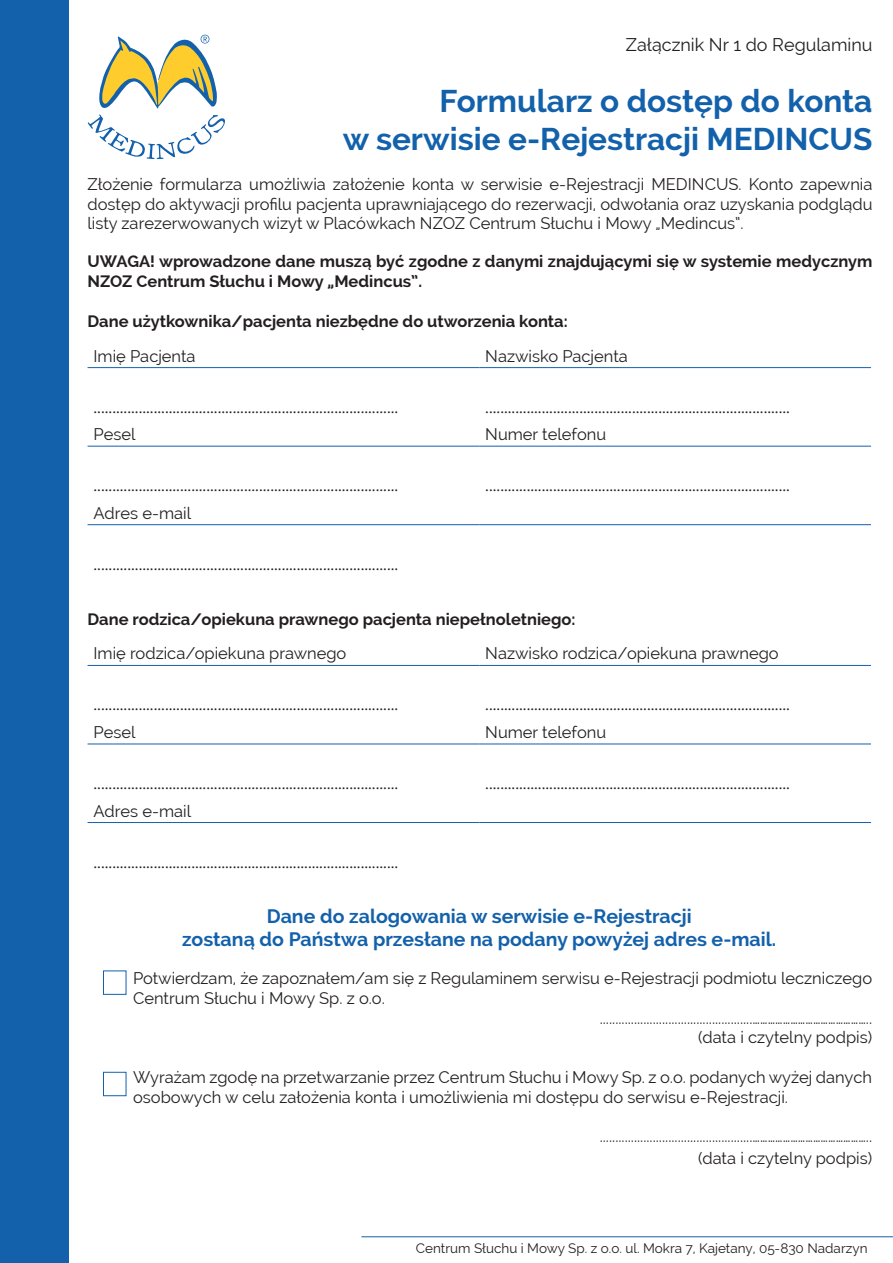
<style>
.page{position:relative;width:893px;height:1263px;background:#fff}
.page>*{position:absolute;margin:0;border:0;box-sizing:border-box;transform-origin:0 0}
.t1{font:700 31.5px/37.8px "Raleway";color:#1361ab;text-align:right}
.t2{font:700 19.5px/23.4px "Raleway";color:#1361ab;text-align:center}
.t3{font:18px "Raleway";color:#231f20}
.t4{font:16.5px/19.8px "Raleway";color:#231f20;text-align:justify}
.t5{font:16.5px "Minion Pro";color:#231f20}
.t6{font:700 16.5px/19.8px "Raleway";color:#231f20}
.t7{font:13.5px "Raleway";color:#231f20}
</style>
<div class="page">
<svg style="left:88px;top:35px;width:137px;height:124px"></svg>
<hr style="left:88px;top:367px;width:391px;height:1px;background:#1361ab">
<hr style="left:479px;top:367px;width:392px;height:1px;background:#1361ab">
<hr style="left:88px;top:446px;width:391px;height:1px;background:#1361ab">
<hr style="left:479px;top:446px;width:392px;height:1px;background:#1361ab">
<hr style="left:88px;top:524px;width:391px;height:1px;background:#1361ab">
<hr style="left:479px;top:524px;width:392px;height:1px;background:#1361ab">
<hr style="left:88px;top:665px;width:391px;height:1px;background:#1361ab">
<hr style="left:479px;top:665px;width:392px;height:1px;background:#1361ab">
<hr style="left:88px;top:744px;width:391px;height:1px;background:#1361ab">
<hr style="left:479px;top:744px;width:392px;height:1px;background:#1361ab">
<hr style="left:88px;top:822px;width:391px;height:1px;background:#1361ab">
<hr style="left:479px;top:822px;width:392px;height:1px;background:#1361ab">
<div style="left:103px;top:970px;width:23px;height:25px;border:1px solid #1361ab"></div>
<div style="left:103px;top:1072px;width:23px;height:24px;border:1px solid #1361ab"></div>
<div style="left:0;top:0;width:68px;height:1263px;background:#1361ab"></div>
<hr style="left:361px;top:1236px;width:532px;height:1px;background:#1361ab">
<p class="t3" style="left:626px;top:34px;width:248px">Załącznik Nr 1 do Regulaminu</p>
<h1 class="t1" style="left:343px;top:83px;width:531px">Formularz o dostęp do konta<br>w serwisie e-Rejestracji MEDINCUS</h1>
<p class="t4" style="left:88px;top:174px;width:786px">Złożenie formularza umożliwia założenie konta w serwisie e-Rejestracji MEDINCUS. Konto zapewnia dostęp do aktywacji profilu pacjenta uprawniającego do rezerwacji, odwołania oraz uzyskania podglądu listy zarezerwowanych wizyt w Placówkach NZOZ Centrum Słuchu i Mowy „Medincus”.</p>
<p class="t6" style="left:88px;top:252px;width:786px">UWAGA! wprowadzone dane muszą być zgodne z danymi znajdującymi się w systemie medycznym<br>NZOZ Centrum Słuchu i Mowy „Medincus”.</p>
<p class="t6" style="left:88px;top:311px;width:482px">Dane użytkownika/pacjenta niezbędne do utworzenia konta:</p>
<p class="t4" style="left:94px;top:346px;width:104px">Imię Pacjenta</p>
<p class="t4" style="left:485px;top:346px;width:144px">Nazwisko Pacjenta</p>
<p class="t5" style="left:94px;top:396px;width:306px">.................................................................................</p>
<p class="t5" style="left:485px;top:396px;width:306px">.................................................................................</p>
<p class="t4" style="left:94px;top:424px;width:44px">Pesel</p>
<p class="t4" style="left:485px;top:424px;width:122px">Numer telefonu</p>
<p class="t5" style="left:94px;top:475px;width:306px">.................................................................................</p>
<p class="t5" style="left:485px;top:475px;width:306px">.................................................................................</p>
<p class="t4" style="left:94px;top:503px;width:99px">Adres e-mail</p>
<p class="t5" style="left:94px;top:553px;width:306px">.................................................................................</p>
<p class="t6" style="left:88px;top:609px;width:490px">Dane rodzica/opiekuna prawnego pacjenta niepełnoletniego:</p>
<p class="t4" style="left:94px;top:644px;width:254px">Imię rodzica/opiekuna prawnego</p>
<p class="t4" style="left:485px;top:644px;width:295px">Nazwisko rodzica/opiekuna prawnego</p>
<p class="t5" style="left:94px;top:694px;width:306px">.................................................................................</p>
<p class="t5" style="left:485px;top:694px;width:306px">.................................................................................</p>
<p class="t4" style="left:94px;top:722px;width:44px">Pesel</p>
<p class="t4" style="left:485px;top:722px;width:122px">Numer telefonu</p>
<p class="t5" style="left:94px;top:773px;width:306px">.................................................................................</p>
<p class="t5" style="left:485px;top:773px;width:306px">.................................................................................</p>
<p class="t4" style="left:94px;top:801px;width:99px">Adres e-mail</p>
<p class="t5" style="left:94px;top:851px;width:306px">.................................................................................</p>
<p class="t2" style="left:182px;top:904px;width:596px">Dane do zalogowania w serwisie e-Rejestracji<br>zostaną do Państwa przesłane na podany powyżej adres e-mail.</p>
<p class="t4" style="left:133px;top:968px;width:741px">Potwierdzam, że zapoznałem/am się z Regulaminem serwisu e-Rejestracji podmiotu leczniczego</p>
<p class="t4" style="left:133px;top:988px;width:253px">Centrum Słuchu i Mowy Sp. z o.o.</p>
<p class="t4" style="left:600px;top:1008px;width:274px">.................................................………………………………………..</p>
<p class="t4" style="left:698px;top:1027px;width:175px">(data i czytelny podpis)</p>
<p class="t4" style="left:133px;top:1067px;width:740px">Wyrażam zgodę na przetwarzanie przez Centrum Słuchu i Mowy Sp. z o.o. podanych wyżej danych osobowych w celu założenia konta i umożliwienia mi dostępu do serwisu e-Rejestracji.</p>
<p class="t4" style="left:600px;top:1126px;width:274px;line-height:21.6px;text-align:right">.................................................……………………………………….. (data i czytelny podpis)</p>
<p class="t7" style="left:416px;top:1241px;width:453px">Centrum Słuchu i Mowy Sp. z o.o. ul. Mokra 7, Kajetany, 05-830 Nadarzyn</p>
</div>
